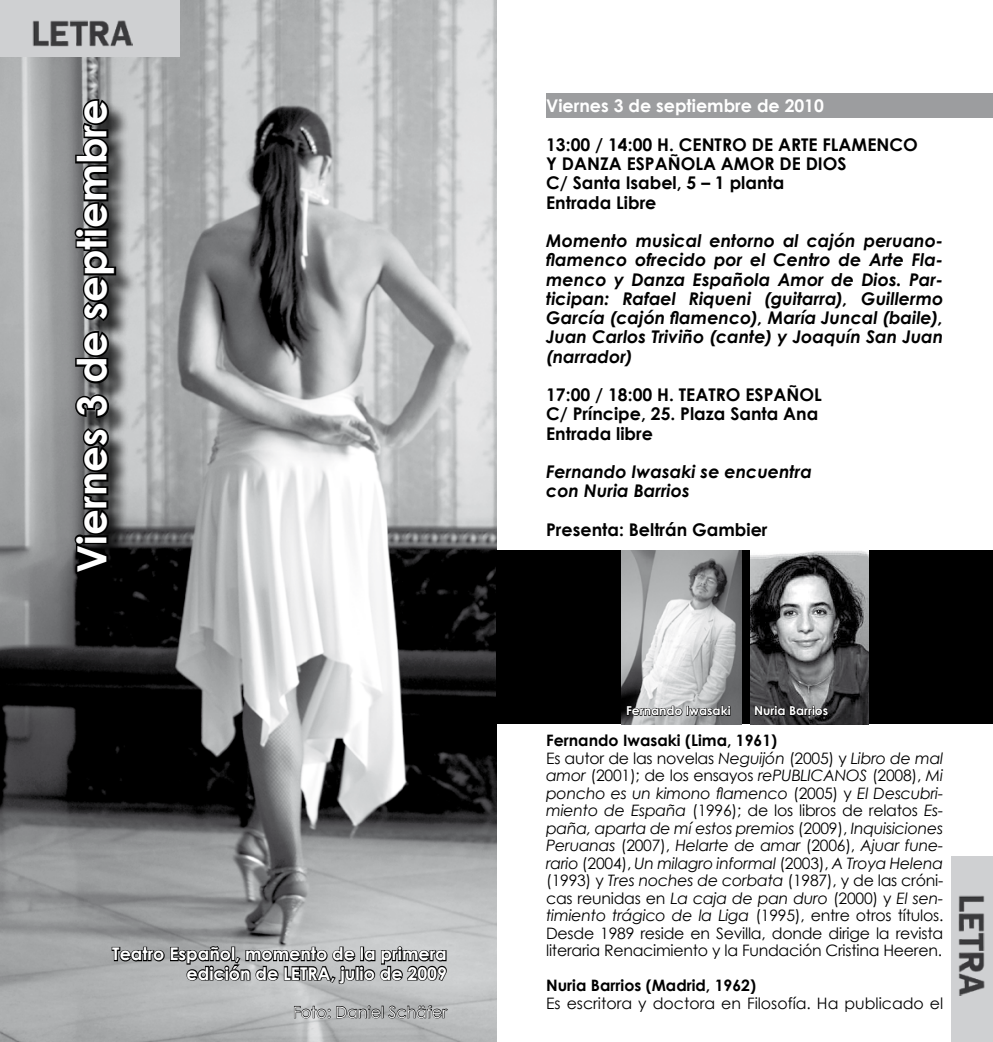
<style>
.page{position:relative;width:993px;height:1042px;background:#fff}
.page>*{position:absolute;margin:0;border:0;box-sizing:border-box;transform-origin:0 0}
.t1{font:700 40.25px "Century Gothic";color:#fff}
.t2{font:italic 700 17.5px/19.2px "Century Gothic";color:#000;text-align:justify}
.t3{font:700 17.5px/19.2px "Century Gothic";color:#000}
.t4{font:700 17.5px/19.2px "Century Gothic";color:#fff;text-align:right}
.t5{font:15.75px/17.5px "Century Gothic";letter-spacing:-.015em;color:#000}
.t6{font:700 15.75px "Century Gothic";color:#000}
.t7{font:15.75px "Century Gothic";color:#fff}
.t8{font:700 12.25px "Century Gothic";color:#fff}
.s1{font-weight:700}
.s2{font-style:italic}
</style>
<div class="page">
<div style="left:546px;top:93px;width:446px;height:25px;background:#9c9d9f"></div>
<div style="left:951px;top:857px;width:41px;height:185px;background:#cfd0d2"></div>
<img style="left:958px;top:895px;width:27px;height:100px">
<img style="left:0;top:0;width:496px;height:1042px">
<div style="left:77px;top:102px;width:60px;height:491px;background:#000;opacity:.75"></div>
<svg style="left:72px;top:426px;width:39px;height:150px;background:#2c2d2e"></svg>
<svg style="left:73px;top:392px;width:38px;height:28px"></svg>
<svg style="left:73px;top:329px;width:38px;height:57px;background:#3d3d3e"></svg>
<svg style="left:72px;top:97px;width:46px;height:226px;background:#404141"></svg>
<div style="left:0;top:0;width:179px;height:56px;background:#cfd0d2"></div>
<img style="left:32px;top:20px;width:100px;height:27px">
<svg style="left:111px;top:945px;width:337px;height:40px;background:#787979"></svg>
<svg style="left:293px;top:1005px;width:155px;height:15px;background:#7a7c7c"></svg>
<div style="left:496px;top:550px;width:496px;height:174px;background:#000"></div>
<img style="left:621px;top:550px;width:120px;height:174px">
<svg style="left:626px;top:705px;width:105px;height:11px"></svg>
<img style="left:750px;top:550px;width:118px;height:174px">
<svg style="left:754px;top:705px;width:74px;height:11px"></svg>
<h1 class="t1" style="left:61px;top:573px;width:475px;rotate:-90deg">Viernes 3 de septiembre</h1>
<p class="t4" style="left:112px;top:943px;width:336px">Teatro Español, momento de la primera edición de LETRA, julio de 2009</p>
<p class="t7" style="left:293px;top:1001px;width:155px">Foto: Daniel Schäfer</p>
<p class="t4" style="left:546px;top:96px;width:279px">Viernes 3 de septiembre de 2010</p>
<p class="t3" style="left:546px;top:134px;width:373px">13:00 / 14:00 H. CENTRO DE ARTE FLAMENCO<br>Y DANZA ESPAÑOLA AMOR DE DIOS<br>C/ Santa Isabel, 5 – 1 planta<br>Entrada Libre</p>
<p class="t2" style="left:546px;top:230px;width:398px">Momento musical entorno al cajón peruano&shy;flamenco ofrecido por el Centro de Arte Fla&shy;menco y Danza Española Amor de Dios. Par&shy;ticipan: Rafael Riqueni (guitarra), Guillermo García (cajón flamenco), María Juncal (baile), Juan Carlos Triviño (cante) y Joaquín San Juan (narrador)</p>
<p class="t3" style="left:546px;top:384px;width:277px">17:00 / 18:00 H. TEATRO ESPAÑOL<br>C/ Príncipe, 25. Plaza Santa Ana<br>Entrada libre</p>
<p class="t2" style="left:546px;top:461px;width:267px">Fernando Iwasaki se encuentra con Nuria Barrios</p>
<p class="t3" style="left:546px;top:519px;width:223px">Presenta: Beltrán Gambier</p>
<p class="t8" style="left:625px;top:701px;width:106px">Fernando Iwasaki</p>
<p class="t8" style="left:754px;top:701px;width:75px">Nuria Barrios</p>
<p class="t5" style="left:546px;top:731px;width:398px"><span class="s1">Fernando Iwasaki (Lima, 1961)<br></span>Es autor de las novelas <span class="s2">Neguijón</span> (2005) y <span class="s2">Libro de mal amor</span> (2001); de los ensayos <span class="s2">rePUBLICANOS</span> (2008), <span class="s2">Mi poncho es un kimono flamenco</span> (2005) y <span class="s2">El Descubri&shy;miento de España</span> (1996); de los libros de relatos <span class="s2">Es&shy;paña, aparta de mí estos premios</span> (2009), <span class="s2">Inquisiciones Peruanas</span> (2007), <span class="s2">Helarte de amar</span> (2006), <span class="s2">Ajuar fune&shy;rario</span> (2004), <span class="s2">Un milagro informal</span> (2003), <span class="s2">A Troya Helena </span>(1993) y <span class="s2">Tres noches de corbata</span> (1987), y de las cróni&shy;cas reunidas en <span class="s2">La caja de pan duro</span> (2000) y <span class="s2">El sen&shy;timiento trágico de la Liga</span> (1995), entre otros títulos.<br>Desde 1989 reside en Sevilla, donde dirige la revista literaria Renacimiento y la Fundación Cristina Heeren.</p>
<p class="t6" style="left:546px;top:973px;width:211px">Nuria Barrios (Madrid, 1962)</p>
<p class="t5" style="left:546px;top:994px;width:398px">Es escritora y doctora en Filosofía. Ha publicado el</p>
</div>
